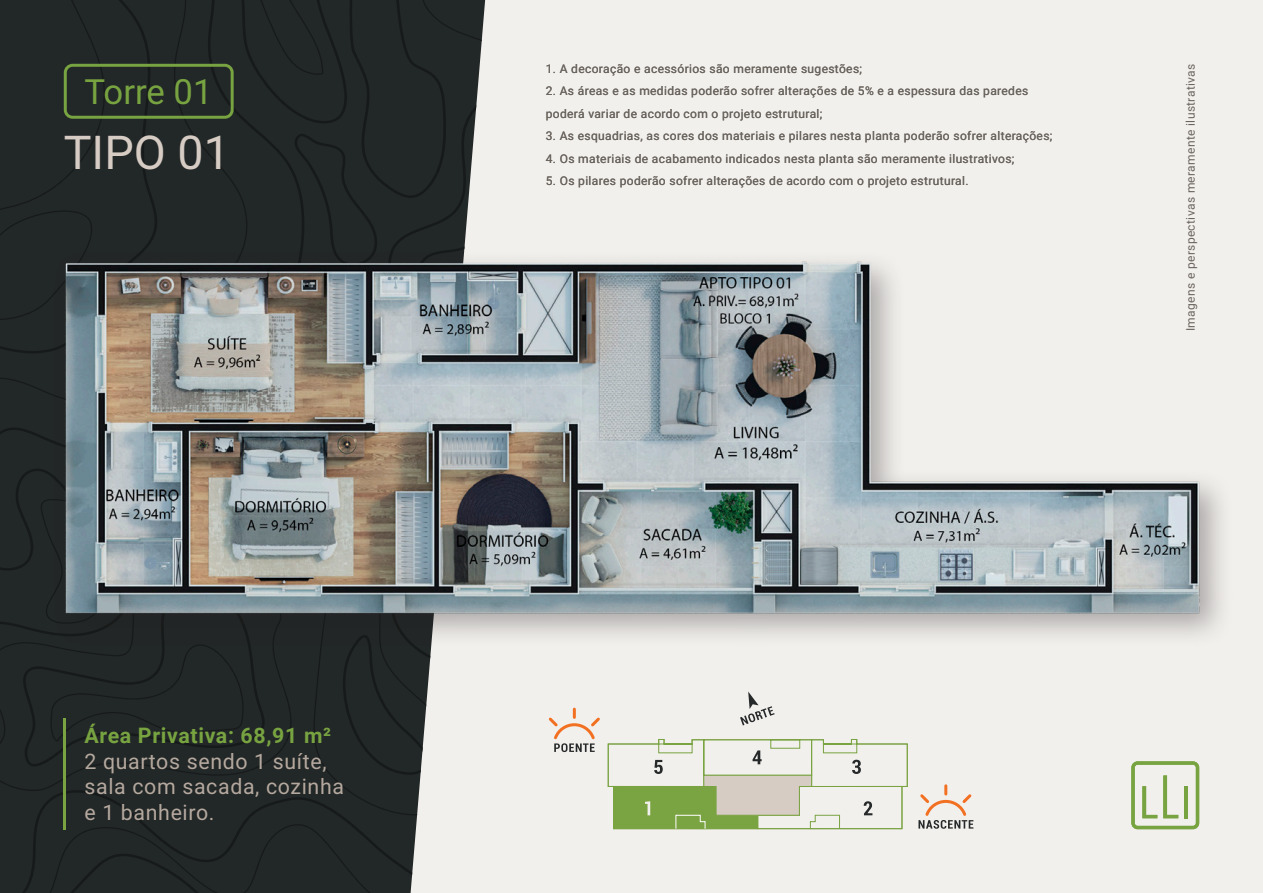
<style>
.page{position:relative;width:1263px;height:893px;background:#f2f0ed}
.page>*{position:absolute;margin:0;border:0;box-sizing:border-box;transform-origin:0 0}
.t1{font:46.65px "Roboto";color:#d6ccc4}
.t2{font:34.65px "Roboto";color:#78a341}
.t3{font:21.3px/25.7px "Roboto";letter-spacing:.03em;color:#b5a99f}
.t4{font:700 21.3px "Roboto";letter-spacing:.03em;color:#78a341}
.t5{font:12px "Roboto";letter-spacing:.03em;color:#6a645e}
</style>
<div class="page">
<svg style="left:0;top:0;width:486px;height:893px;background:#303534"></svg>
<div style="left:64px;top:64px;width:170px;height:55px;border:3px solid #78a341;border-radius:7px"></div>
<div style="left:52px;top:249px;width:1182px;height:399px;background:#231f20;opacity:.35"></div>
<img style="left:48px;top:244px;width:1164px;height:388px">
<hr style="left:64px;top:718px;width:2px;height:111px;background:#7aa342">
<div style="left:1131px;top:761px;width:68px;height:68px;border:3px solid #78a341;border-radius:5px"></div>
<svg style="left:1142px;top:786px;width:15px;height:32px"></svg>
<svg style="left:1163px;top:775px;width:15px;height:43px"></svg>
<hr style="left:1184px;top:786px;width:4px;height:32px;background:#78a341">
<svg style="left:548px;top:691px;width:360px;height:139px"></svg>
<svg style="left:918px;top:784px;width:56px;height:45px"></svg>
<h2 class="t2" style="left:85px;top:68px;width:130px">Torre 01</h2>
<p class="t1" style="left:64px;top:119px;width:168px">TIPO 01</p>
<p class="t4" style="left:84px;top:721px;width:248px">Área Privativa: 68,91 m²</p>
<p class="t3" style="left:84px;top:748px;width:261px">2 quartos sendo 1 suíte, sala com sacada, cozinha</p>
<p class="t3" style="left:84px;top:799px;width:132px">e 1 banheiro.</p>
<p class="t5" style="left:546px;top:60px;width:318px">1. A decoração e acessórios são meramente sugestões;</p>
<p class="t5" style="left:546px;top:83px;width:484px">2. As áreas e as medidas poderão sofrer alterações de 5% e a espessura das paredes</p>
<p class="t5" style="left:546px;top:105px;width:278px">poderá variar de acordo com o projeto estrutural;</p>
<p class="t5" style="left:546px;top:128px;width:508px">3. As esquadrias, as cores dos materiais e pilares nesta planta poderão sofrer alterações;</p>
<p class="t5" style="left:546px;top:150px;width:470px">4. Os materiais de acabamento indicados nesta planta são meramente ilustrativos;</p>
<p class="t5" style="left:546px;top:173px;width:424px">5. Os pilares poderão sofrer alterações de acordo com o projeto estrutural.</p>
<p class="t5" style="left:1182px;top:331px;width:269px;rotate:-90deg">Imagens e perspectivas meramente ilustrativas</p>
</div>
